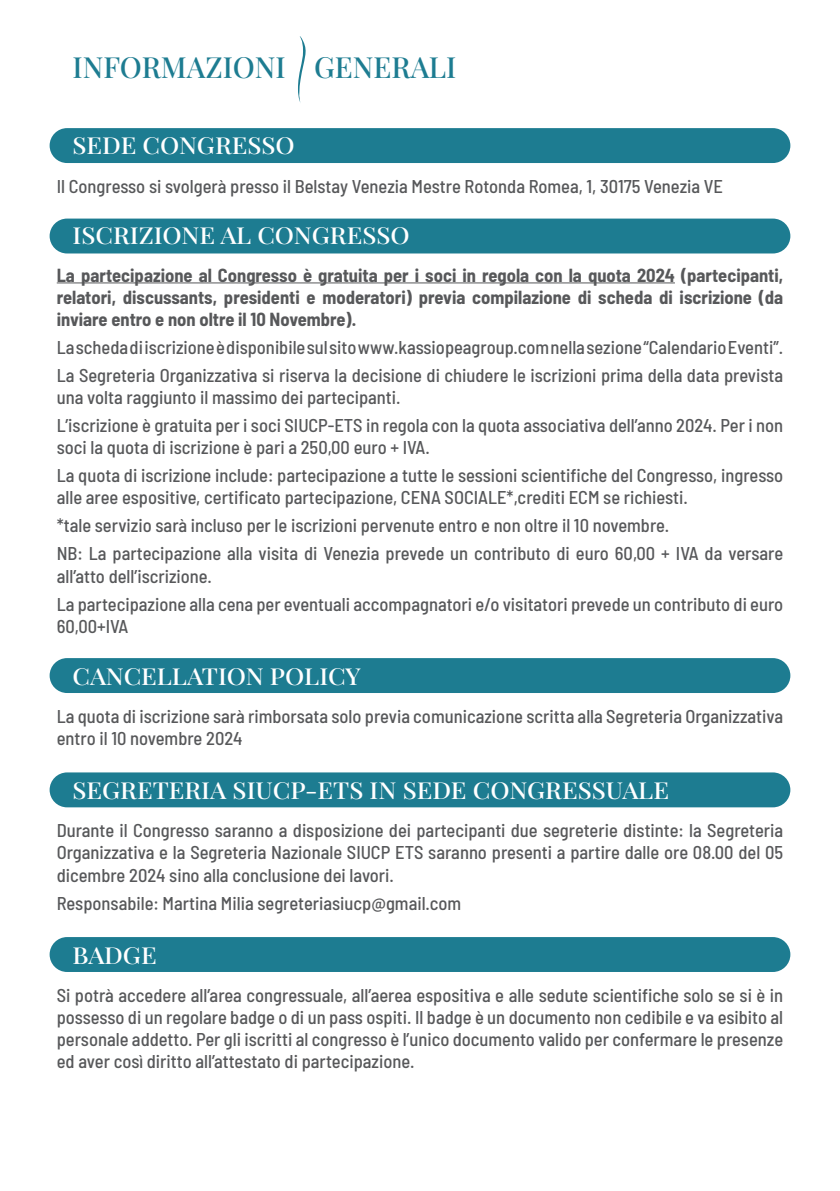
<style>
.page{position:relative;width:840px;height:1191px;background:#fff}
.page>*{position:absolute;margin:0;border:0;box-sizing:border-box;transform-origin:0 0}
.t1{font:29px "Playfair Display";color:#1d7c91}
.t2{font:23.4px "Playfair Display";color:#fff;scale:1.08 1}
.t3{font:500 semi-condensed 18.4px/28px "Barlow";color:#57585a}
.t4{font:700 semi-condensed 18.4px/22.2px "Barlow";color:#57585a;text-align:justify}
</style>
<div class="page">
<svg style="left:298px;top:36px;width:8px;height:67px"></svg>
<div style="left:50px;top:128px;width:739px;height:35px;background:#1d7c91;border-radius:17px"></div>
<div style="left:50px;top:658px;width:739px;height:35px;background:#1d7c91;border-radius:17px"></div>
<div style="left:50px;top:937px;width:739px;height:35px;background:#1d7c91;border-radius:17px"></div>
<div style="left:50px;top:772px;width:739px;height:35px;background:#1d7c91;border-radius:17px"></div>
<div style="left:50px;top:218px;width:739px;height:35px;background:#1d7c91;border-radius:17px"></div>
<hr style="left:57px;top:282px;width:617px;height:1px;background:#57585a">
<h1 class="t1" style="left:72px;top:45px;width:385px">INFORMAZIONI GENERALI</h1>
<p class="t2" style="left:72px;top:127px;width:207px">SEDE CONGRESSO</p>
<p class="t3" style="left:57px;top:171px;width:667px">Il Congresso si svolgerà presso il Belstay Venezia Mestre Rotonda Romea, 1, 30175 Venezia VE</p>
<p class="t2" style="left:72px;top:217px;width:313px">ISCRIZIONE AL CONGRESSO</p>
<p class="t4" style="left:57px;top:263px;width:727px">La partecipazione al Congresso è gratuita per i soci in regola con la quota 2024 (partecipanti, relatori, discussants, presidenti e moderatori) previa compilazione di scheda di iscrizione (da inviare entro e non oltre il 10 Novembre).</p>
<p class="t3" style="left:57px;top:332px;width:727px">La scheda di iscrizione è disponibile sul sito www.kassiopeagroup.com nella sezione “Calendario Eventi”.<br>La Segreteria Organizzativa si riserva la decisione di chiudere le iscrizioni prima della data prevista</p>
<p class="t3" style="left:57px;top:382px;width:727px">una volta raggiunto il massimo dei partecipanti.<br>L’iscrizione è gratuita per i soci SIUCP-ETS in regola con la quota associativa dell’anno 2024. Per i non</p>
<p class="t3" style="left:57px;top:432px;width:727px">soci la quota di iscrizione è pari a 250,00 euro + IVA.<br>La quota di iscrizione include: partecipazione a tutte le sessioni scientifiche del Congresso, ingresso</p>
<p class="t3" style="left:57px;top:482px;width:727px">alle aree espositive, certificato partecipazione, CENA SOCIALE*,crediti ECM se richiesti.<br>*tale servizio sarà incluso per le iscrizioni pervenute entro e non oltre il 10 novembre.<br>NB: La partecipazione alla visita di Venezia prevede un contributo di euro 60,00 + IVA da versare</p>
<p class="t3" style="left:57px;top:560px;width:727px">all’atto dell’iscrizione.<br>La partecipazione alla cena per eventuali accompagnatori e/o visitatori prevede un contributo di euro</p>
<p class="t3" style="left:57px;top:611px;width:73px">60,00+IVA</p>
<p class="t2" style="left:72px;top:657px;width:268px">CANCELLATION POLICY</p>
<p class="t3" style="left:57px;top:703px;width:727px;line-height:22.2px">La quota di iscrizione sarà rimborsata solo previa comunicazione scritta alla Segreteria Organizzativa entro il 10 novembre 2024</p>
<p class="t2" style="left:72px;top:771px;width:553px">SEGRETERIA SIUCP-ETS IN SEDE CONGRESSUALE</p>
<p class="t3" style="left:57px;top:818px;width:727px;line-height:22.2px;text-align:justify">Durante il Congresso saranno a disposizione dei partecipanti due segreterie distinte: la Segreteria Organizzativa e la Segreteria Nazionale SIUCP ETS saranno presenti a partire dalle ore 08.00 del 05 dicembre 2024 sino alla conclusione dei lavori.</p>
<p class="t3" style="left:57px;top:887px;width:406px">Responsabile: Martina Milia segreteriasiucp@gmail.com</p>
<p class="t2" style="left:72px;top:936px;width:79px">BADGE</p>
<p class="t3" style="left:57px;top:982px;width:727px;line-height:22.2px;text-align:justify">Si potrà accedere all’area congressuale, all’aerea espositiva e alle sedute scientifiche solo se si è in possesso di un regolare badge o di un pass ospiti. Il badge è un documento non cedibile e va esibito al personale addetto. Per gli iscritti al congresso è l’unico documento valido per confermare le presenze ed aver così diritto all’attestato di partecipazione.</p>
</div>
